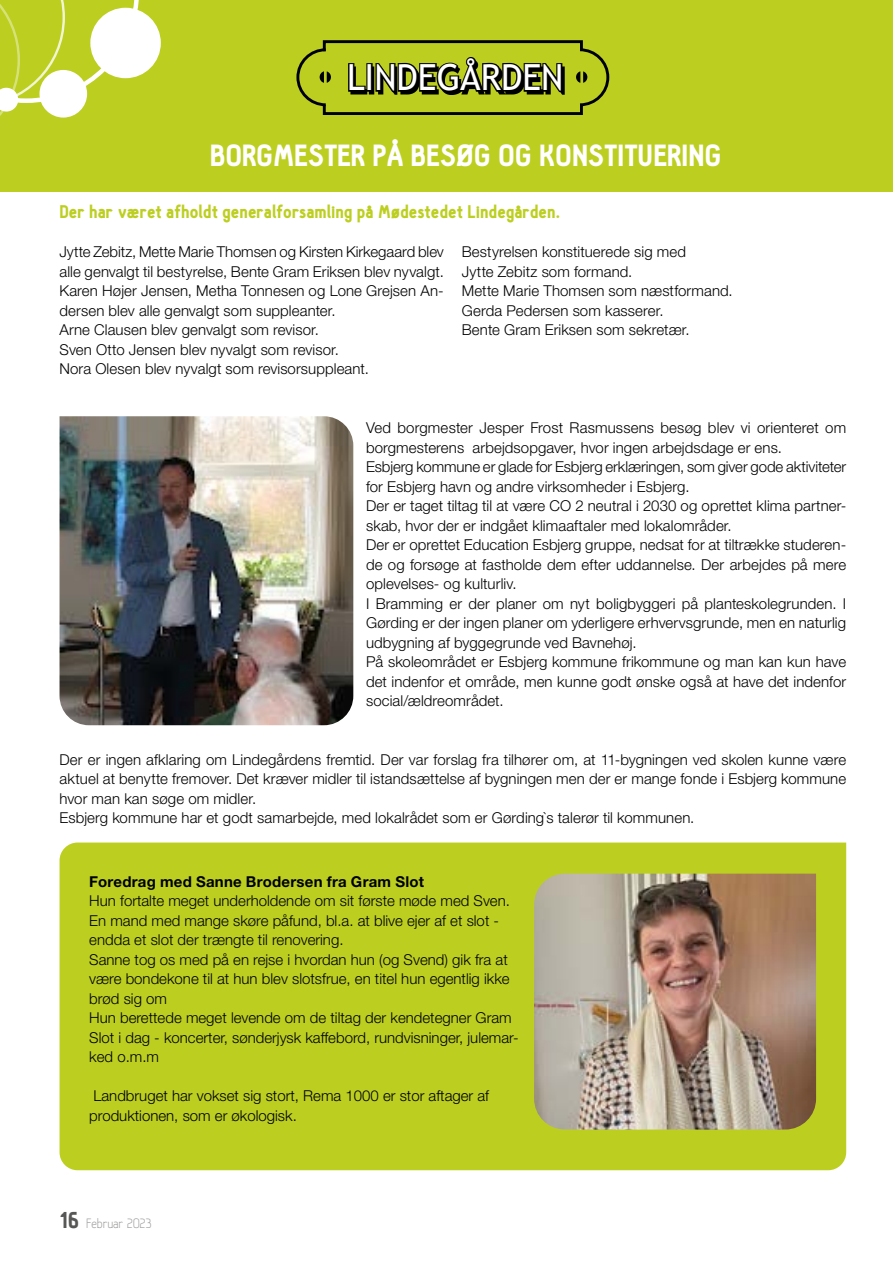
<style>
.page{position:relative;width:893px;height:1263px;background:#fff}
.page>*{position:absolute;margin:0;border:0;box-sizing:border-box;transform-origin:0 0}
.t1{font:36px "Trebuchet MS";color:#fff}
.t2{font:900 30px "Hallosans";color:#fff}
.t3{font:900 18px "Hallosans";color:#bccf21}
.t4{font:300 15px/19.5px "Helvetica Neue";letter-spacing:.005em;color:#000}
.t5{font:700 15px "Helvetica Neue";letter-spacing:.015em;color:#000}
.t6{font:300 15px "Hallosans";color:#9d9d9c}
.s1{font-weight:900;font-size:22.5px;color:#575756}
</style>
<div class="page">
<div style="left:0;top:0;width:893px;height:192px;background:#bccf21"></div>
<div style="left:323px;top:40px;width:260px;height:13px;border:3px solid #000"></div>
<svg style="left:296px;top:47px;width:314px;height:68px"></svg>
<div style="left:90px;top:8px;width:71px;height:70px;background:#fff;border-radius:50%"></div>
<svg style="left:0;top:0;width:139px;height:118px"></svg>
<img style="left:60px;top:416px;width:293px;height:309px">
<div style="left:60px;top:842px;width:786px;height:328px;background:#bccf21"></div>
<img style="left:534px;top:874px;width:282px;height:255px">
<h1 class="t1" style="left:347px;top:55px;width:218px">LINDEGÅRDEN</h1>
<h2 class="t2" style="left:210px;top:139px;width:513px">BORGMESTER PÅ BESØG OG KONSTITUERING</h2>
<p class="t3" style="left:60px;top:202px;width:503px">Der har været afholdt generalforsamling på Mødestedet Lindegården.</p>
<p class="t4" style="left:60px;top:242px;width:386px">Jytte Zebitz, Mette Marie Thomsen og Kirsten Kirkegaard blev alle genvalgt til bestyrelse, Bente Gram Eriksen blev nyvalgt.<br>Karen Højer Jensen, Metha Tonnesen og Lone Grejsen An&shy;dersen blev alle genvalgt som suppleanter.<br>Arne Clausen blev genvalgt som revisor.<br>Sven Otto Jensen blev nyvalgt som revisor.<br>Nora Olesen blev nyvalgt som revisorsuppleant.</p>
<p class="t4" style="left:462px;top:242px;width:272px">Bestyrelsen konstituerede sig med<br>Jytte Zebitz som formand.<br>Mette Marie Thomsen som næstformand.<br>Gerda Pedersen som kasserer.<br>Bente Gram Eriksen som sekretær.</p>
<p class="t4" style="left:366px;top:417px;width:482px">Ved borgmester Jesper Frost Rasmussens besøg blev vi orienteret om borgmesterens arbejdsopgaver, hvor ingen arbejdsdage er ens.<br>Esbjerg kommune er glade for Esbjerg erklæringen, som giver gode aktiviteter for Esbjerg havn og andre virksomheder i Esbjerg.<br>Der er taget tiltag til at være CO 2 neutral i 2030 og oprettet klima partner&shy;skab, hvor der er indgået klimaaftaler med lokalområder.<br>Der er oprettet Education Esbjerg gruppe, nedsat for at tiltrække studeren&shy;de og forsøge at fastholde dem efter uddannelse. Der arbejdes på mere oplevelses- og kulturliv.<br>I Bramming er der planer om nyt boligbyggeri på planteskolegrunden. I Gørding er der ingen planer om yderligere erhvervsgrunde, men en naturlig udbygning af byggegrunde ved Bavnehøj.<br>På skoleområdet er Esbjerg kommune frikommune og man kan kun have det indenfor et område, men kunne godt ønske også at have det indenfor social/ældreområdet.</p>
<p class="t4" style="left:60px;top:749px;width:788px">Der er ingen afklaring om Lindegårdens fremtid. Der var forslag fra tilhører om, at 11-bygningen ved skolen kunne være aktuel at benytte fremover. Det kræver midler til istandsættelse af bygningen men der er mange fonde i Esbjerg kommune hvor man kan søge om midler.<br>Esbjerg kommune har et godt samarbejde, med lokalrådet som er Gørding`s talerør til kommunen.</p>
<p class="t5" style="left:89px;top:870px;width:336px">Foredrag med Sanne Brodersen fra Gram Slot</p>
<p class="t4" style="left:89px;top:890px;width:431px">Hun fortalte meget underholdende om sit første møde med Sven.<br>En mand med mange skøre påfund, bl.a. at blive ejer af et slot - endda et slot der trængte til renovering.<br>Sanne tog os med på en rejse i hvordan hun (og Svend) gik fra at være bondekone til at hun blev slotsfrue, en titel hun egentlig ikke brød sig om<br>Hun berettede meget levende om de tiltag der kendetegner Gram Slot i dag - koncerter, sønderjysk kaffebord, rundvisninger, julemar&shy;ked o.m.m</p>
<p class="t4" style="left:89px;top:1085px;width:401px">Landbruget har vokset sig stort, Rema 1000 er stor aftager af produktionen, som er økologisk.</p>
<p class="t6" style="left:60px;top:1216px;width:94px"><span class="s1">16</span> Februar 2023</p>
</div>
